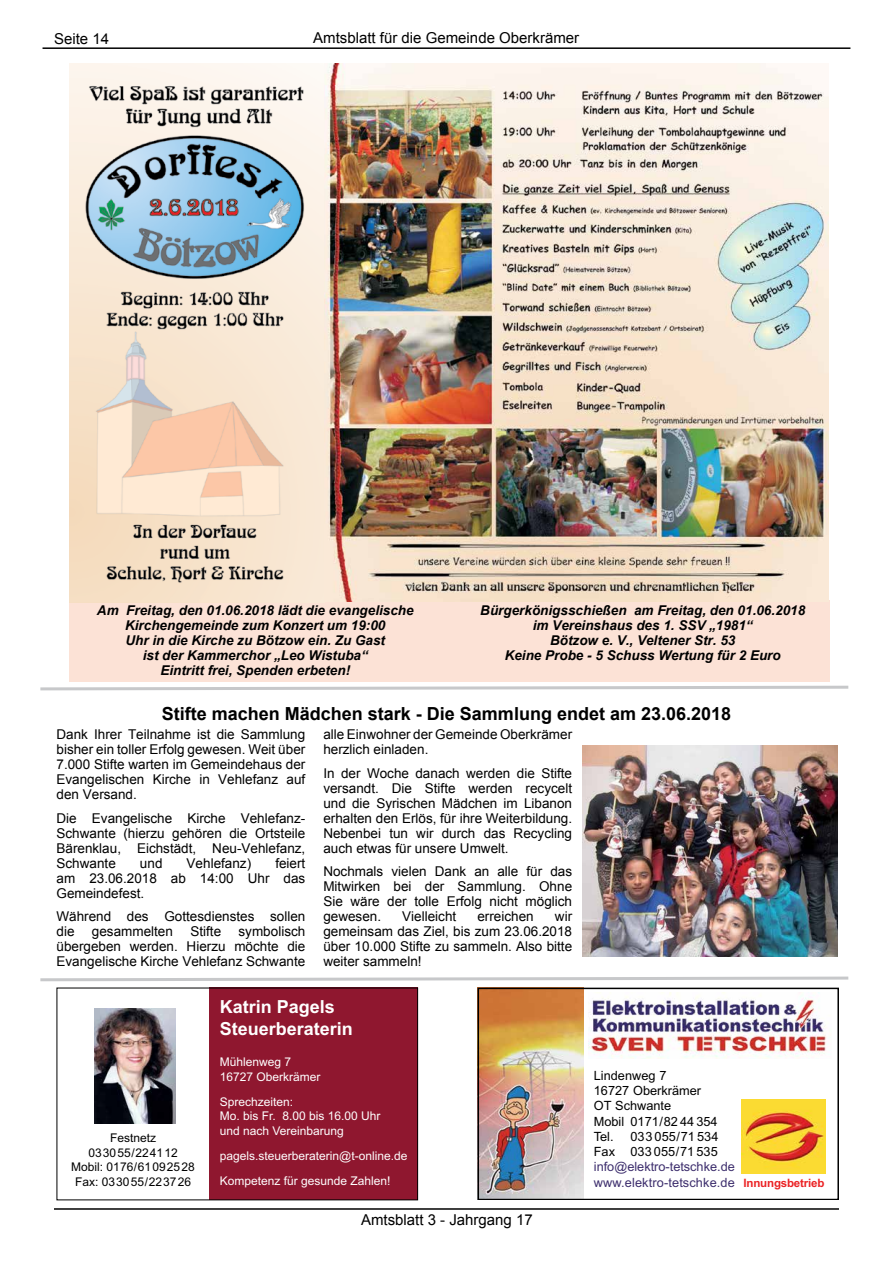
<style>
.page{position:relative;width:893px;height:1263px;background:#fff}
.page>*{position:absolute;margin:0;border:0;box-sizing:border-box;transform-origin:0 0}
.t1{font:700 18px "Arial";color:#000}
.t2{font:700 18px/21.6px "Arial";color:#fff}
.t3{font:15px "Arial";color:#000}
.t4{font:13.5px/15px "Arial";color:#000;text-align:justify}
.t5{font:italic 700 13.5px/15px "Arial";color:#000;text-align:center}
.t6{font:12.75px/15.3px "Arial";color:#000}
.t7{font:12.75px/15.3px "Arial";color:#3d2e6d}
.t8{font:12px/14.4px "Arial";color:#fff}
.t9{font:12px/14.4px "Arial";color:#000;text-align:center}
.t10{font:700 11.55px "Arial";letter-spacing:-.015em;color:#eb2325}
</style>
<div class="page">
<hr style="left:43px;top:47px;width:807px;height:2px;background:#000">
<hr style="left:54px;top:1208px;width:785px;height:2px;background:#000">
<div style="left:69px;top:600px;width:760px;height:81px;background:#fce2d6"></div>
<img style="left:69px;top:64px;width:759px;height:538px">
<img style="left:583px;top:745px;width:255px;height:212px">
<svg style="left:40px;top:685px;width:809px;height:6px"></svg>
<svg style="left:40px;top:976px;width:809px;height:6px"></svg>
<div style="left:210px;top:988px;width:208px;height:212px;background:#8f172f"></div>
<img style="left:94px;top:1009px;width:81px;height:115px">
<div style="left:57px;top:988px;width:361px;height:212px;border:1px solid #000"></div>
<img style="left:477px;top:988px;width:362px;height:211px">
<p class="t3" style="left:54px;top:29px;width:57px">Seite 14</p>
<p class="t3" style="left:313px;top:27px;width:267px">Amtsblatt für die Gemeinde Oberkrämer</p>
<p class="t5" style="left:97px;top:603px;width:318px">Am Freitag, den 01.06.2018 lädt die evangelische Kirchengemeinde zum Konzert um 19:00<br>Uhr in die Kirche zu Bötzow ein. Zu Gast<br>ist der Kammerchor „Leo Wistuba“<br>Eintritt frei, Spenden erbeten!</p>
<p class="t5" style="left:480px;top:603px;width:326px">Bürgerkönigsschießen am Freitag, den 01.06.2018 im Vereinshaus des 1. SSV „1981“<br>Bötzow e. V., Veltener Str. 53<br>Keine Probe - 5 Schuss Wertung für 2 Euro</p>
<h1 class="t1" style="left:162px;top:702px;width:571px">Stifte machen Mädchen stark - Die Sammlung endet am 23.06.2018</h1>
<p class="t4" style="left:57px;top:727px;width:250px">Dank Ihrer Teilnahme ist die Sammlung bisher ein toller Erfolg gewesen. Weit über 7.000 Stifte warten im Gemeindehaus der Evangelischen Kirche in Vehlefanz auf den Versand.</p>
<p class="t4" style="left:57px;top:810px;width:250px">Die Evangelische Kirche Vehlefanz-Schwante (hierzu gehören die Ortsteile Bärenklau, Eichstädt, Neu-Vehlefanz, Schwante</p>
<p class="t4" style="left:57px;top:855px;width:250px;text-indent:219px">feiert am 23.06.2018 ab 14:00 Uhr das Gemeindefest.</p>
<p class="t4" style="left:57px;top:909px;width:250px">Während des Gottesdienstes sollen die</p>
<p class="t4" style="left:140px;top:855px;width:24px">und</p>
<p class="t4" style="left:187px;top:855px;width:66px">Vehlefanz)</p>
<p class="t4" style="left:92px;top:924px;width:83px">gesammelten</p>
<p class="t4" style="left:190px;top:924px;width:32px">Stifte</p>
<p class="t4" style="left:57px;top:924px;width:250px;text-indent:182px">symbolisch übergeben werden. Hierzu möchte die Evangelische Kirche Vehlefanz Schwante</p>
<p class="t4" style="left:323px;top:727px;width:250px">alle Einwohner der Gemeinde Oberkrämer herzlich einladen.</p>
<p class="t4" style="left:323px;top:765px;width:250px">In der Woche danach werden die Stifte versandt. Die Stifte werden recycelt und die Syrischen Mädchen im Libanon erhalten den Erlös, für ihre Weiterbildung.<br>Nebenbei tun wir durch das Recycling auch etwas für unsere Umwelt.</p>
<p class="t4" style="left:323px;top:864px;width:250px">Nochmals vielen Dank an alle für das Mitwirken bei der Sammlung. Ohne Sie wäre der tolle Erfolg nicht möglich gewesen.</p>
<p class="t4" style="left:323px;top:909px;width:250px;text-indent:232px">wir gemeinsam das Ziel, bis zum 23.06.2018 über 10.000 Stifte zu sammeln. Also bitte weiter sammeln!</p>
<p class="t4" style="left:402px;top:909px;width:56px">Vielleicht</p>
<p class="t4" style="left:477px;top:909px;width:58px">erreichen</p>
<p class="t9" style="left:71px;top:1131px;width:125px">Festnetz<br>033055/224112<br>Mobil: 0176/61092528<br>Fax: 033055/223726</p>
<h1 class="t2" style="left:220px;top:997px;width:135px">Katrin Pagels<br>Steuerberaterin</h1>
<p class="t8" style="left:220px;top:1055px;width:102px">Mühlenweg 7<br>16727 Oberkrämer</p>
<p class="t8" style="left:220px;top:1095px;width:162px">Sprechzeiten:<br>Mo. bis Fr. 8.00 bis 16.00 Uhr und nach Vereinbarung</p>
<p class="t8" style="left:220px;top:1143px;width:189px;line-height:25.2px">pagels.steuerberaterin@t-online.de<br>Kompetenz für gesunde Zahlen!</p>
<p class="t3" style="left:361px;top:1210px;width:173px">Amtsblatt 3 - Jahrgang 17</p>
<p class="t6" style="left:594px;top:1068px;width:125px">Lindenweg 7<br>16727 Oberkrämer<br>OT Schwante<br>Mobil 0171/82 44 354<br>Tel.</p>
<p class="t6" style="left:594px;top:1129px;width:126px;text-align:right">033 055/71 534<br>Fax 033 055/71 535</p>
<p class="t7" style="left:594px;top:1159px;width:143px">info@elektro-tetschke.de www.elektro-tetschke.de</p>
<p class="t10" style="left:744px;top:1175px;width:82px">Innungsbetrieb</p>
</div>
